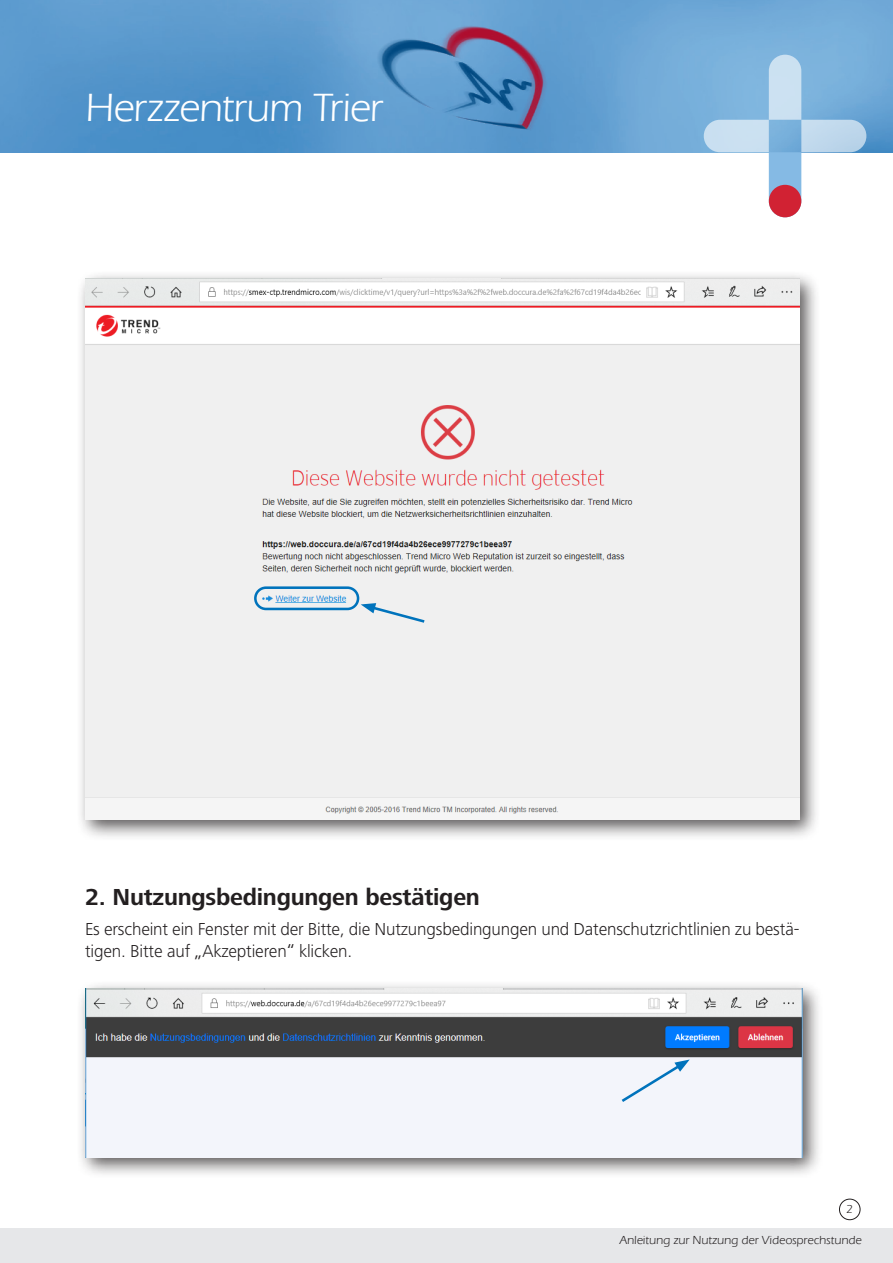
<style>
.page{position:relative;width:893px;height:1263px;background:#fff}
.page>*{position:absolute;margin:0;border:0;box-sizing:border-box;transform-origin:0 0}
.t1{font:40.5px "ITC Eras LT";letter-spacing:-.02em;color:#fff}
.t2{font:700 24px "Frutiger Next LT";letter-spacing:-.01em;color:#231f20}
.t3{font:300 18px/21.6px "Frutiger Next LT";letter-spacing:-.01em;color:#231f20}
.t4{font:12px "ITC Eras LT";letter-spacing:.005em;color:#231f20}
.s1{font-weight:400}
</style>
<div class="page">
<img style="left:0;top:0;width:893px;height:152px">
<svg style="left:704px;top:55px;width:162px;height:162px"></svg>
<div style="left:769px;top:185px;width:32px;height:32px;background:#d12233;border-radius:50%"></div>
<img style="left:370px;top:19px;width:188px;height:117px">
<div style="left:0;top:1228px;width:893px;height:35px;background:#e6e7e9"></div>
<div style="left:77px;top:980px;width:746px;height:198px;background:#231f20;opacity:.75"></div>
<img style="left:85px;top:988px;width:717px;height:169px">
<svg style="left:619px;top:1059px;width:71px;height:45px"></svg>
<div style="left:77px;top:270px;width:744px;height:571px;background:#231f20;opacity:.75"></div>
<img style="left:85px;top:279px;width:714px;height:540px">
<svg style="left:361px;top:603px;width:66px;height:22px"></svg>
<div style="left:254px;top:586px;width:105px;height:24px;border:3px solid #0073bc;border-radius:11px"></div>
<div style="left:839px;top:1199px;width:21px;height:21px;border:1px solid #231f20;border-radius:50%"></div>
<h1 class="t1" style="left:85px;top:85px;width:299px">Herzzentrum Trier</h1>
<h2 class="t2" style="left:85px;top:884px;width:396px">2. Nutzungsbedingungen bestätigen</h2>
<p class="t3" style="left:85px;top:919px;width:716px">Es erscheint ein Fenster mit der Bitte, die Nutzungsbedingungen und Datenschutzrichtlinien zu bestä&shy;tigen. Bitte auf <span class="s1">„</span>Akzeptieren<span class="s1">“</span> klicken.</p>
<p class="t4" style="left:846px;top:1203px;width:8px">2</p>
<p class="t4" style="left:620px;top:1233px;width:243px">Anleitung zur Nutzung der Videosprechstunde</p>
</div>
